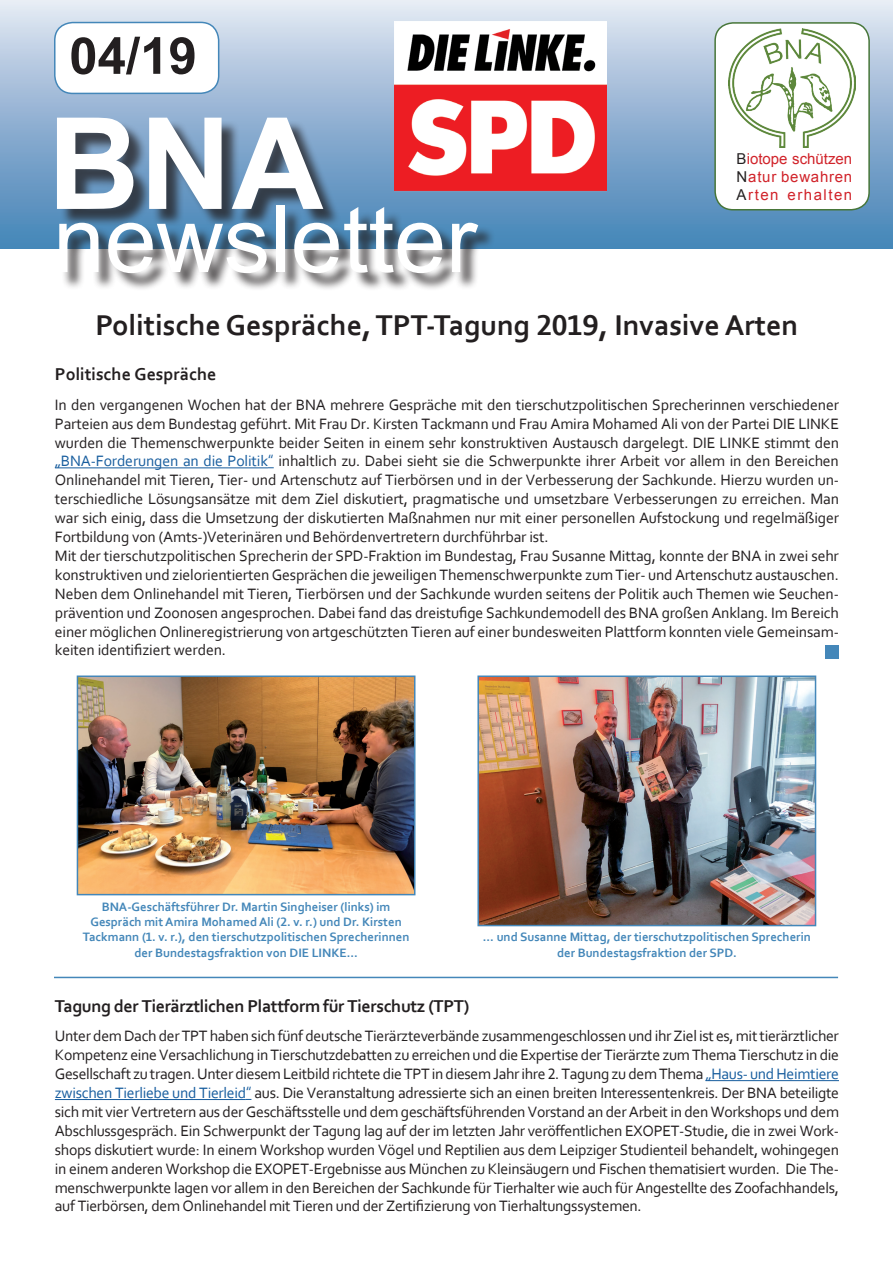
<style>
.page{position:relative;width:893px;height:1263px;background:#fff}
.page>*{position:absolute;margin:0;border:0;box-sizing:border-box;transform-origin:0 0}
.t1{font:700 127.5px "Arial";color:#fff}
.t2{font:93px "Arial";color:#fff}
.t3{font:700 51px "Arial";color:#231f20}
.t4{font:700 30px "Corbel";color:#231f20}
.t5{font:700 18px "Corbel";letter-spacing:-.02em;color:#231f20}
.t6{font:700 18px "Corbel";color:#231f20}
.t7{font:15.75px/18.9px "Corbel";letter-spacing:-.01em;color:#231f20}
.t8{font:15px/18px "Arial";letter-spacing:.05em;color:#d1232a;text-align:justify}
.t9{font:700 12.75px/15.3px "Corbel";color:#4487b9;text-align:center}
.s1{color:#231f20}
.s2{color:#175d9e}
.s3{font-family:"Ebrima";color:#175d9e}
</style>
<div class="page">
<hr style="left:55px;top:467px;width:213px;height:1px;background:#175d9e">
<div style="left:0;top:0;width:893px;height:249px;background:linear-gradient(to bottom,#e3e5f1,#417eb3)"></div>
<div style="left:55px;top:22px;width:164px;height:71px;background:#fff;border-radius:18px"></div>
<div style="left:54px;top:22px;width:165px;height:72px;border:2px solid #4487b9;border-radius:18px"></div>
<div style="left:59px;top:120px;width:282px;height:107px;background:#231f20;opacity:.75"></div>
<div style="left:62px;top:208px;width:434px;height:84px;background:#231f20;opacity:.75"></div>
<div style="left:715px;top:23px;width:154px;height:187px;background:#fff;border-radius:18px"></div>
<div style="left:714px;top:22px;width:156px;height:188px;border:2px solid #477639;border-radius:18px"></div>
<img style="left:729px;top:28px;width:126px;height:119px">
<img style="left:80px;top:678px;width:332px;height:214px">
<div style="left:77px;top:675px;width:338px;height:220px;border:2px solid #4487b9"></div>
<img style="left:480px;top:678px;width:333px;height:245px">
<div style="left:477px;top:675px;width:339px;height:251px;border:2px solid #4487b9"></div>
<hr style="left:54px;top:977px;width:784px;height:1px;background:#4487b9">
<div style="left:825px;top:645px;width:14px;height:14px;background:#4487b9"></div>
<img style="left:395px;top:22px;width:211px;height:189px">
<hr style="left:705px;top:1080px;width:134px;height:1px;background:#175d9e">
<hr style="left:55px;top:1099px;width:191px;height:1px;background:#175d9e">
<h3 class="t3" style="left:69px;top:22px;width:129px">04/19</h3>
<h1 class="t1" style="left:48px;top:79px;width:278px">BNA</h1>
<h2 class="t2" style="left:53px;top:178px;width:425px">newsletter</h2>
<p class="t8" style="left:737px;top:149px;width:117px"><span class="s1">B</span>iotope schützen <span class="s1">N</span>atur bewahren <span class="s1">A</span>rten erhalten</p>
<h3 class="t4" style="left:96px;top:306px;width:704px">Politische Gespräche, TPT-Tagung 2019, Invasive Arten</h3>
<p class="t6" style="left:55px;top:363px;width:163px">Politische Gespräche</p>
<p class="t7" style="left:55px;top:395px;width:786px">In den vergangenen Wochen hat der BNA mehrere Gespräche mit den tierschutzpolitischen Sprecherinnen verschiedener Parteien aus dem Bundestag geführt. Mit Frau Dr. Kirsten Tackmann und Frau Amira Mohamed Ali von der Partei DIE LINKE wurden die Themenschwerpunkte beider Seiten in einem sehr konstruktiven Austausch dargelegt. DIE LINKE stimmt den <span class="s2">„BNA-Forderungen an die Politik</span><span class="s3">“</span> inhaltlich zu. Dabei sieht sie die Schwerpunkte ihrer Arbeit vor allem in den Bereichen Onlinehandel mit Tieren, Tier- und Artenschutz auf Tierbörsen und in der Verbesserung der Sachkunde. Hierzu wurden un&shy;terschiedliche Lösungsansätze mit dem Ziel diskutiert, pragmatische und umsetzbare Verbesserungen zu erreichen. Man war sich einig, dass die Umsetzung der diskutierten Maßnahmen nur mit einer personellen Aufstockung und regelmäßiger Fortbildung von (Amts-)Veterinären und Behördenvertretern durchführbar ist.<br>Mit der tierschutzpolitischen Sprecherin der SPD-Fraktion im Bundestag, Frau Susanne Mittag, konnte der BNA in zwei sehr konstruktiven und zielorientierten Gesprächen die jeweiligen Themenschwerpunkte zum Tier- und Artenschutz austauschen.<br>Neben dem Onlinehandel mit Tieren, Tierbörsen und der Sachkunde wurden seitens der Politik auch Themen wie Seuchen&shy;prävention und Zoonosen angesprochen. Dabei fand das dreistufige Sachkundemodell des BNA großen Anklang. Im Bereich einer möglichen Onlineregistrierung von artgeschützten Tieren auf einer bundesweiten Plattform konnten viele Gemeinsam&shy;keiten identifiziert werden.</p>
<p class="t9" style="left:83px;top:898px;width:328px">BNA-Geschäftsführer Dr. Martin Singheiser (links) im Gespräch mit Amira Mohamed Ali (2. v. r.) und Dr. Kirsten Tackmann (1. v. r.), den tierschutzpolitischen Sprecherinnen der Bundestagsfraktion von DIE LINKE...</p>
<p class="t9" style="left:483px;top:929px;width:330px">... und Susanne Mittag, der tierschutzpolitischen Sprecherin der Bundestagsfraktion der SPD.</p>
<p class="t5" style="left:55px;top:994px;width:416px">Tagung der Tierärztlichen Plattform für Tierschutz (TPT)</p>
<p class="t7" style="left:55px;top:1026px;width:786px;text-align:justify">Unter dem Dach der TPT haben sich fünf deutsche Tierärzteverbände zusammengeschlossen und ihr Ziel ist es, mit tierärztlicher Kompetenz eine Versachlichung in Tierschutzdebatten zu erreichen und die Expertise der Tierärzte zum Thema Tierschutz in die Gesellschaft zu tragen. Unter diesem Leitbild richtete die TPT in diesem Jahr ihre 2. Tagung zu dem Thema <span class="s2">„Haus- und Heimtiere zwischen Tierliebe und Tierleid</span><span class="s3">“</span> aus. Die Veranstaltung adressierte sich an einen breiten Interessentenkreis. Der BNA beteiligte sich mit vier Vertretern aus der Geschäftsstelle und dem geschäftsführenden Vorstand an der Arbeit in den Workshops und dem Abschlussgespräch. Ein Schwerpunkt der Tagung lag auf der im letzten Jahr veröffentlichen EXOPET-Studie, die in zwei Work&shy;shops diskutiert wurde: In einem Workshop wurden Vögel und Reptilien aus dem Leipziger Studienteil behandelt, wohingegen in einem anderen Workshop die EXOPET-Ergebnisse aus München zu Kleinsäugern und Fischen thematisiert wurden. Die The&shy;menschwerpunkte lagen vor allem in den Bereichen der Sachkunde für Tierhalter wie auch für Angestellte des Zoofachhandels, auf Tierbörsen, dem Onlinehandel mit Tieren und der Zertifizierung von Tierhaltungssystemen.</p>
</div>
